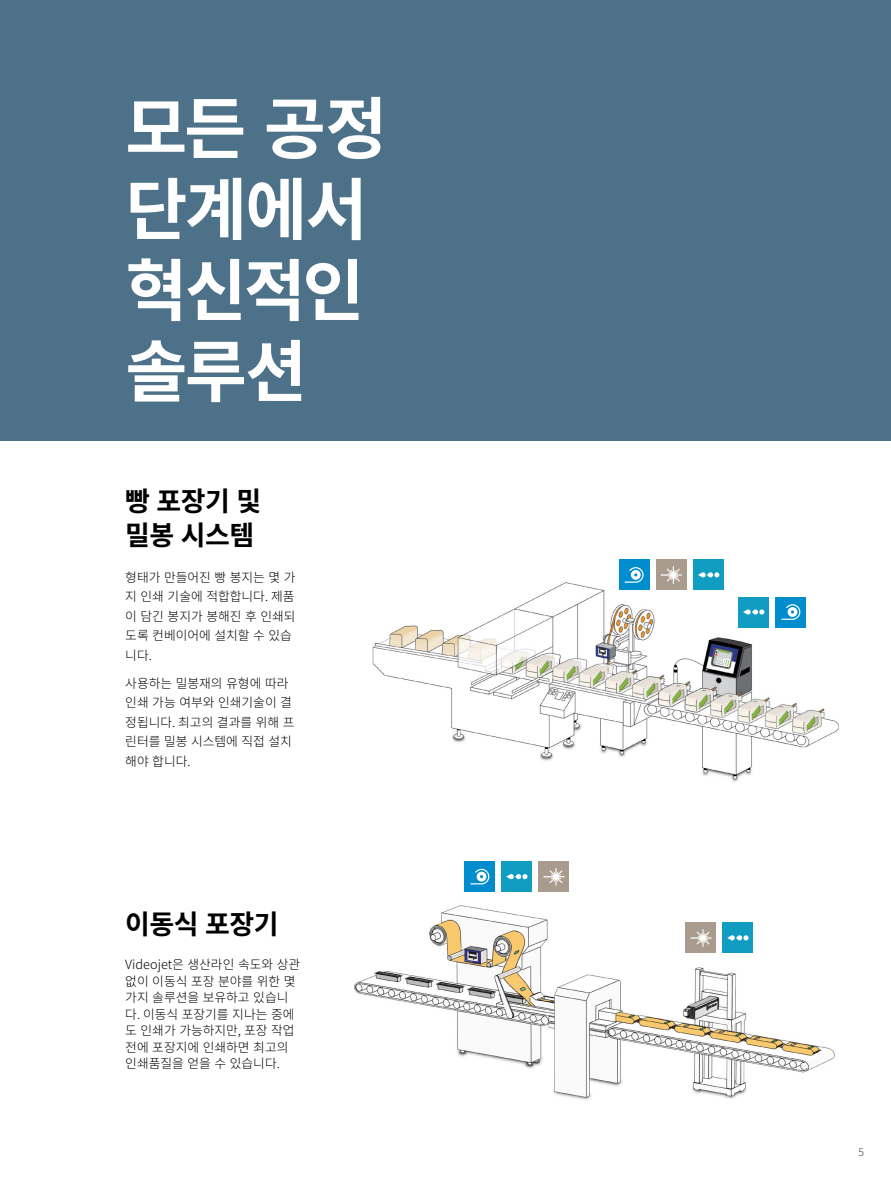
<style>
.page{position:relative;width:891px;height:1188px;background:#fff}
.page>*{position:absolute;margin:0;border:0;box-sizing:border-box;transform-origin:0 0}
.t1{font:700 67.5px/81px "Noto Sans CJ Kkr";letter-spacing:-.04em;color:#fff}
.t2{font:700 27px/34.5px "Noto Sans CJ Kkr";letter-spacing:-.02em;color:#000}
.t3{font:300 12.75px/19.5px "Noto Sans CJ Kkr";color:#000}
.t4{font:300 10.5px "Noto Sans CJ Kkr";color:#414042}
</style>
<div class="page">
<div style="left:0;top:0;width:891px;height:441px;background:#4c7189"></div>
<img style="left:372px;top:578px;width:467px;height:204px">
<img style="left:354px;top:905px;width:481px;height:195px">
<div style="left:739px;top:597px;width:30px;height:30px;background:#109dc1"></div>
<svg style="left:743px;top:609px;width:21px;height:6px"></svg>
<div style="left:776px;top:597px;width:30px;height:30px;background:#008dcd"></div>
<svg style="left:781px;top:604px;width:19px;height:16px"></svg>
<div style="left:694px;top:560px;width:30px;height:30px;background:#109dc1"></div>
<svg style="left:698px;top:572px;width:21px;height:5px"></svg>
<div style="left:619px;top:560px;width:30px;height:30px;background:#008dcd"></div>
<svg style="left:625px;top:567px;width:19px;height:16px"></svg>
<div style="left:656px;top:560px;width:30px;height:30px;background:#a99b8d"></div>
<svg style="left:661px;top:566px;width:21px;height:18px"></svg>
<div style="left:502px;top:861px;width:30px;height:31px;background:#109dc1"></div>
<svg style="left:506px;top:874px;width:22px;height:5px"></svg>
<div style="left:465px;top:861px;width:30px;height:31px;background:#008dcd"></div>
<svg style="left:470px;top:869px;width:19px;height:15px"></svg>
<div style="left:539px;top:861px;width:30px;height:31px;background:#a99b8d"></div>
<svg style="left:543px;top:868px;width:22px;height:18px"></svg>
<div style="left:723px;top:923px;width:30px;height:30px;background:#109dc1"></div>
<svg style="left:727px;top:935px;width:22px;height:5px"></svg>
<div style="left:686px;top:923px;width:30px;height:30px;background:#a99b8d"></div>
<svg style="left:690px;top:929px;width:22px;height:18px"></svg>
<h1 class="t1" style="left:125px;top:89px;width:264px">모든 공정 단계에서 혁신적인 솔루션</h1>
<h2 class="t2" style="left:125px;top:484px;width:138px">빵 포장기 및 밀봉 시스템</h2>
<p class="t3" style="left:125px;top:568px;width:172px">형태가 만들어진 빵 봉지는 몇 가 지 인쇄 기술에 적합합니다. 제품 이 담긴 봉지가 봉해진 후 인쇄되 도록 컨베이어에 설치할 수 있습 니다.</p>
<p class="t3" style="left:125px;top:674px;width:171px">사용하는 밀봉재의 유형에 따라 인쇄 가능 여부와 인쇄기술이 결 정됩니다. 최고의 결과를 위해 프 린터를 밀봉 시스템에 직접 설치 해야 합니다.</p>
<h2 class="t2" style="left:125px;top:907px;width:155px">이동식 포장기</h2>
<p class="t3" style="left:125px;top:956px;width:176px;line-height:16.5px">Videojet은 생산라인 속도와 상관 없이 이동식 포장 분야를 위한 몇 가지 솔루션을 보유하고 있습니 다. 이동식 포장기를 지나는 중에 도 인쇄가 가능하지만, 포장 작업 전에 포장지에 인쇄하면 최고의 인쇄품질을 얻을 수 있습니다.</p>
<p class="t4" style="left:858px;top:1147px;width:7px">5</p>
</div>
